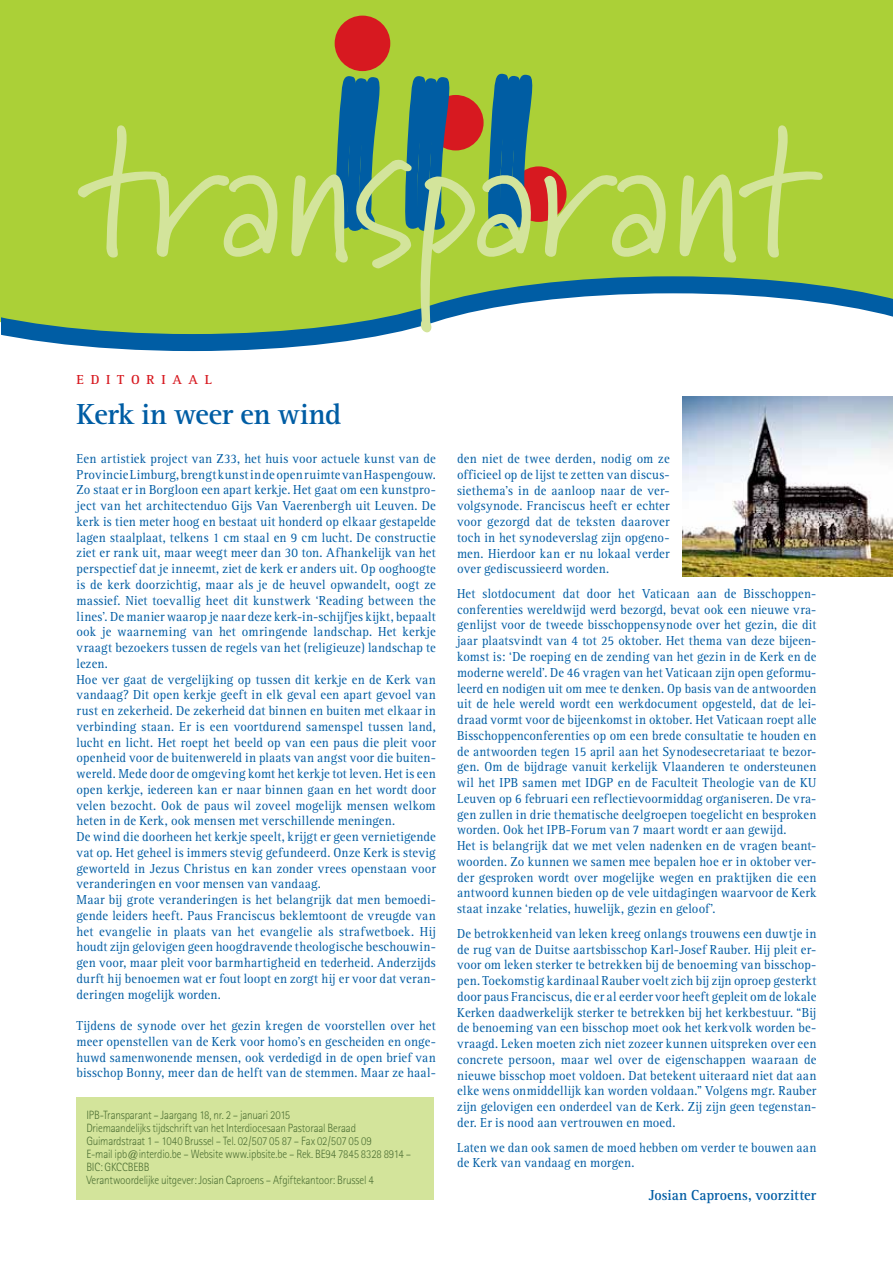
<style>
.page{position:relative;width:893px;height:1263px;background:#fff}
.page>*{position:absolute;margin:0;border:0;box-sizing:border-box;transform-origin:0 0}
.t1{font:181.2px "Marydale";letter-spacing:.01em;color:#d3e49b}
.t2{font:700 30px "Rotis Serif";letter-spacing:-.03em;color:#005da4}
.t3{font:700 15px "Rotis Serif";letter-spacing:.005em;color:#005da4;scale:.94 1}
.t4{font:13.5px/15.8px "Rotis Serif";letter-spacing:.015em;color:#005da4;text-align:justify;scale:.94 1}
.t5{font:13.5px/15.8px "Rotis Serif";letter-spacing:.015em;color:#005da4;scale:.93 1}
.t6{font:700 13.5px "Rotis Serif";letter-spacing:.5em;color:#d71920}
.t7{font:300 12px/13px "Rotis Sans Serif";letter-spacing:-.02em;color:#4f7135;scale:.93 1}
</style>
<div class="page">
<div style="left:0;top:0;width:893px;height:323px;background:#abd037"></div>
<svg style="left:1px;top:277px;width:892px;height:74px"></svg>
<div style="left:428px;top:95px;width:56px;height:55px;background:#d71920;border-radius:50%"></div>
<div style="left:511px;top:166px;width:56px;height:56px;background:#d71920;border-radius:50%"></div>
<div style="left:335px;top:16px;width:55px;height:55px;background:#d71920;border-radius:50%"></div>
<svg style="left:333px;top:72px;width:50px;height:162px;background:#368180"></svg>
<svg style="left:403px;top:72px;width:50px;height:162px;background:#387a7f"></svg>
<svg style="left:486px;top:70px;width:50px;height:162px;background:#3a747e"></svg>
<div style="left:77px;top:1097px;width:357px;height:102px;background:#d3e49b"></div>
<img style="left:682px;top:396px;width:211px;height:180px">
<h1 class="t1" style="left:77px;top:85px;width:738px">transparant</h1>
<p class="t6" style="left:77px;top:372px;width:137px">EDITORIAAL</p>
<h2 class="t2" style="left:77px;top:397px;width:266px">Kerk in weer en wind</h2>
<p class="t4" style="left:77px;top:451px;width:384px;text-align:left">Een artistiek project van Z33, het huis voor actuele kunst van de Provincie Limburg, brengt kunst in de open ruimte van Haspengouw.<br>Zo staat er in Borgloon een apart kerkje. Het gaat om een kunstpro&shy;ject van het architectenduo Gijs Van Vaerenbergh uit Leuven. De kerk is tien meter hoog en bestaat uit honderd op elkaar gestapelde lagen staalplaat, telkens 1 cm staal en 9 cm lucht. De constructie ziet er rank uit, maar weegt meer dan 30 ton. Afhankelijk van het perspectief dat je inneemt, ziet de kerk er anders uit. Op ooghoogte is de kerk doorzichtig, maar als je de heuvel opwandelt, oogt ze massief. Niet toevallig heet dit kunstwerk ‘Reading between the lines’. De manier waarop je naar deze kerk-in-schijfjes kijkt, bepaalt ook je waarneming van het omringende landschap. Het kerkje vraagt bezoekers tussen de regels van het (religieuze) landschap te lezen.<br>Hoe ver gaat de vergelijking op tussen dit kerkje en de Kerk van vandaag? Dit open kerkje geeft in elk geval een apart gevoel van rust en zekerheid. De zekerheid dat binnen en buiten met elkaar in verbinding staan. Er is een voortdurend samenspel tussen land, lucht en licht. Het roept het beeld op van een paus die pleit voor openheid voor de buitenwereld in plaats van angst voor die buiten&shy;wereld. Mede door de omgeving komt het kerkje tot leven. Het is een open kerkje, iedereen kan er naar binnen gaan en het wordt door velen bezocht. Ook de paus wil zoveel mogelijk mensen welkom heten in de Kerk, ook mensen met verschillende meningen.<br>De wind die doorheen het kerkje speelt, krijgt er geen vernietigende vat op. Het geheel is immers stevig gefundeerd. Onze Kerk is stevig geworteld in Jezus Christus en kan zonder vrees openstaan voor veranderingen en voor mensen van vandaag.<br>Maar bij grote veranderingen is het belangrijk dat men bemoedi&shy;gende leiders heeft. Paus Franciscus beklemtoont de vreugde van het evangelie in plaats van het evangelie als strafwetboek. Hij houdt zijn gelovigen geen hoogdravende theologische beschouwin&shy;gen voor, maar pleit voor barmhartigheid en tederheid. Anderzijds durft hij benoemen wat er fout loopt en zorgt hij er voor dat veran&shy;deringen mogelijk worden.</p>
<p class="t4" style="left:77px;top:1018px;width:384px">Tijdens de synode over het gezin kregen de voorstellen over het meer openstellen van de Kerk voor homo’s en gescheiden en onge&shy;huwd samenwonende mensen, ook verdedigd in de open brief van bisschop Bonny, meer dan de helft van de stemmen. Maar ze haal-</p>
<p class="t7" style="left:86px;top:1108px;width:351px">IPB-Transparant – Jaargang 18, nr. 2 – januari 2015<br>Driemaandelijks tijdschrift van het Interdiocesaan Pastoraal Beraad Guimardstraat 1 – 1040 Brussel – Tel. 02/507 05 87 – Fax 02/507 05 09<br>E-mail ipb@interdio.be – Website www.ipbsite.be – Rek. BE94 7845 8328 8914 – BIC: GKCCBEBB<br>Verantwoordelijke uitgever: Josian Caproens – Afgiftekantoor: Brussel 4</p>
<p class="t4" style="left:457px;top:451px;width:228px">den niet de twee derden, nodig om ze officieel op de lijst te zetten van discus&shy;siethema’s in de aanloop naar de ver&shy;volgsynode. Franciscus heeft er echter voor gezorgd dat de teksten daarover toch in het synodeverslag zijn opgeno&shy;men. Hierdoor kan er nu lokaal verder over gediscussieerd worden.</p>
<p class="t5" style="left:457px;top:586px;width:388px">Het slotdocument dat door het Vaticaan aan de Bisschoppen&shy;conferenties wereldwijd werd bezorgd, bevat ook een nieuwe vra&shy;genlijst voor de tweede bisschoppensynode over het gezin, die dit jaar plaatsvindt van 4 tot 25 oktober. Het thema van deze bijeen&shy;komst is: ‘De roeping en de zending van het gezin in de Kerk en de moderne wereld’. De 46 vragen van het Vaticaan zijn open geformu&shy;leerd en nodigen uit om mee te denken. Op basis van de antwoorden uit de hele wereld wordt een werkdocument opgesteld, dat de lei&shy;draad vormt voor de bijeenkomst in oktober. Het Vaticaan roept alle Bisschoppenconferenties op om een brede consultatie te houden en de antwoorden tegen 15 april aan het Synodesecretariaat te bezor&shy;gen. Om de bijdrage vanuit kerkelijk Vlaanderen te ondersteunen wil het IPB samen met IDGP en de Faculteit Theologie van de KU Leuven op 6 februari een reflectievoormiddag organiseren. De vra&shy;gen zullen in drie thematische deelgroepen toegelicht en besproken worden. Ook het IPB-Forum van 7 maart wordt er aan gewijd.<br>Het is belangrijk dat we met velen nadenken en de vragen beant&shy;woorden. Zo kunnen we samen mee bepalen hoe er in oktober ver&shy;der gesproken wordt over mogelijke wegen en praktijken die een antwoord kunnen bieden op de vele uitdagingen waarvoor de Kerk staat inzake ‘relaties, huwelijk, gezin en geloof’.</p>
<p class="t4" style="left:457px;top:926px;width:384px">De betrokkenheid van leken kreeg onlangs trouwens een duwtje in de rug van de Duitse aartsbisschop Karl-Josef Rauber. Hij pleit er&shy;voor om leken sterker te betrekken bij de benoeming van bisschop&shy;pen. Toekomstig kardinaal Rauber voelt zich bij zijn oproep gesterkt door paus Franciscus, die er al eerder voor heeft gepleit om de lokale Kerken daadwerkelijk sterker te betrekken bij het kerkbestuur. “Bij de benoeming van een bisschop moet ook het kerkvolk worden be&shy;vraagd. Leken moeten zich niet zozeer kunnen uitspreken over een concrete persoon, maar wel over de eigenschappen waaraan de nieuwe bisschop moet voldoen. Dat betekent uiteraard niet dat aan elke wens onmiddellijk kan worden voldaan.” Volgens mgr. Rauber zijn gelovigen een onderdeel van de Kerk. Zij zijn geen tegenstan&shy;der. Er is nood aan vertrouwen en moed.</p>
<p class="t4" style="left:457px;top:1139px;width:384px">Laten we dan ook samen de moed hebben om verder te bouwen aan de Kerk van vandaag en morgen.</p>
<p class="t3" style="left:649px;top:1186px;width:180px">Josian Caproens, voorzitter</p>
</div>
